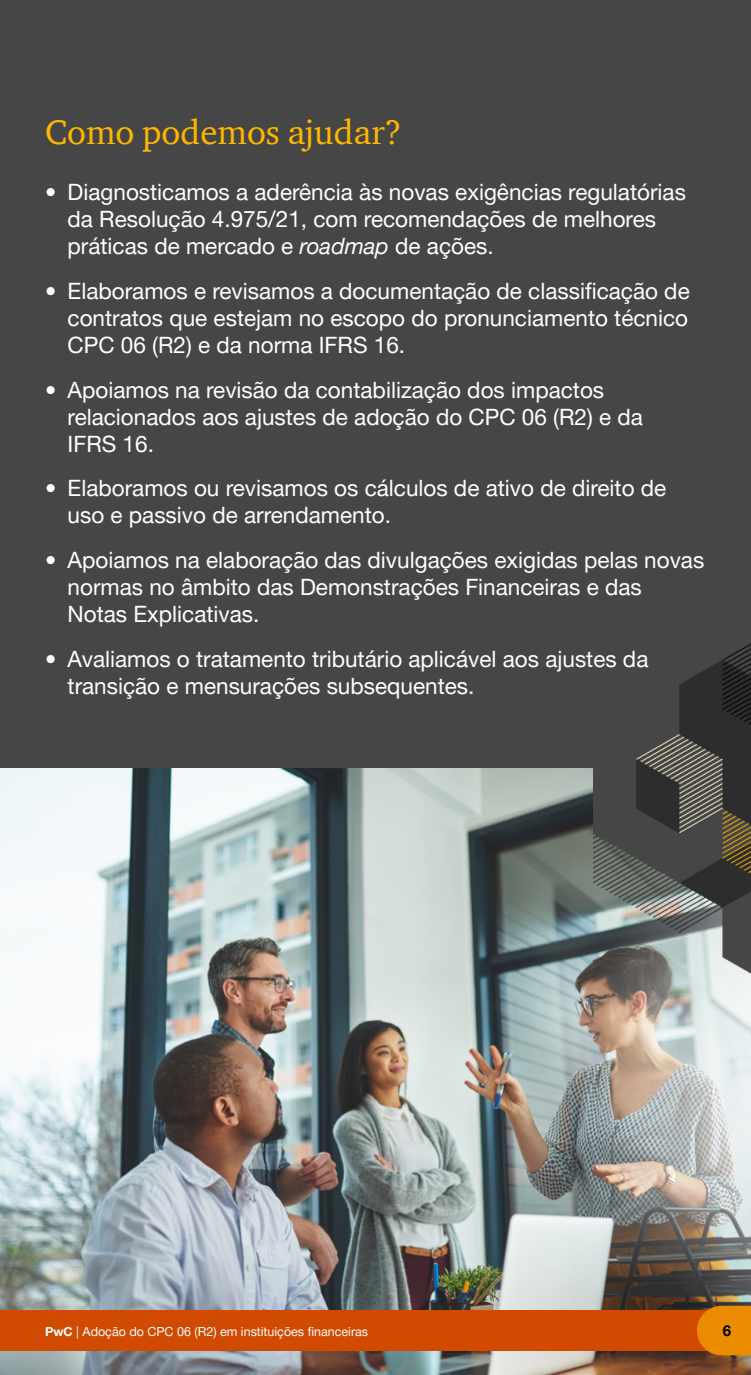
<style>
.page{position:relative;width:751px;height:1375px;background:#fff}
.page>*{position:absolute;margin:0;border:0;box-sizing:border-box;transform-origin:0 0}
.t1{font:35px "ITC Charter Com";color:#ffb600}
.t2{font:22.5px/27px "Helvetica Neue LT Pro";color:#fff}
.t3{font:700 15px "Helvetica Neue LT Pro";color:#000}
.t4{font:12.5px "Helvetica Neue LT Pro";color:#fff}
.s1{font-style:italic}
.s2{font-weight:700}
</style>
<div class="page">
<div style="left:0;top:0;width:750px;height:1375px;background:#464646"></div>
<img style="left:0;top:768px;width:750px;height:607px">
<img style="left:593px;top:644px;width:157px;height:337px">
<svg style="left:593px;top:669px;width:85px;height:79px"></svg>
<div style="left:0;top:1310px;width:750px;height:41px;background:#d04a02"></div>
<svg style="left:696px;top:1306px;width:54px;height:49px"></svg>
<h1 class="t1" style="left:45px;top:110px;width:358px">Como podemos ajudar?</h1>
<p class="t2" style="left:68px;top:178px;width:619px;text-indent:-22px">• Diagnosticamos a aderência às novas exigências regulatórias da Resolução 4.975/21, com recomendações de melhores práticas de mercado e <span class="s1">roadmap</span> de ações.</p>
<p class="t2" style="left:68px;top:277px;width:623px;text-align:justify;text-indent:-22px">• Elaboramos e revisamos a documentação de classificação de contratos que estejam no escopo do pronunciamento técnico CPC 06 (R2) e da norma IFRS 16.</p>
<p class="t2" style="left:68px;top:376px;width:576px;text-indent:-22px">• Apoiamos na revisão da contabilização dos impactos relacionados aos ajustes de adoção do CPC 06 (R2) e da<br>IFRS 16.</p>
<p class="t2" style="left:68px;top:474px;width:600px;text-indent:-22px">• Elaboramos ou revisamos os cálculos de ativo de direito de uso e passivo de arrendamento.</p>
<p class="t2" style="left:68px;top:546px;width:637px;text-indent:-22px">• Apoiamos na elaboração das divulgações exigidas pelas novas normas no âmbito das Demonstrações Financeiras e das<br>Notas Explicativas.</p>
<p class="t2" style="left:68px;top:645px;width:582px;text-indent:-22px">• Avaliamos o tratamento tributário aplicável aos ajustes da transição e mensurações subsequentes.</p>
<p class="t4" style="left:45px;top:1323px;width:324px"><span class="s2">PwC</span> | Adoção do CPC 06 (R2) em instituições financeiras</p>
<p class="t3" style="left:722px;top:1321px;width:10px">6</p>
</div>
